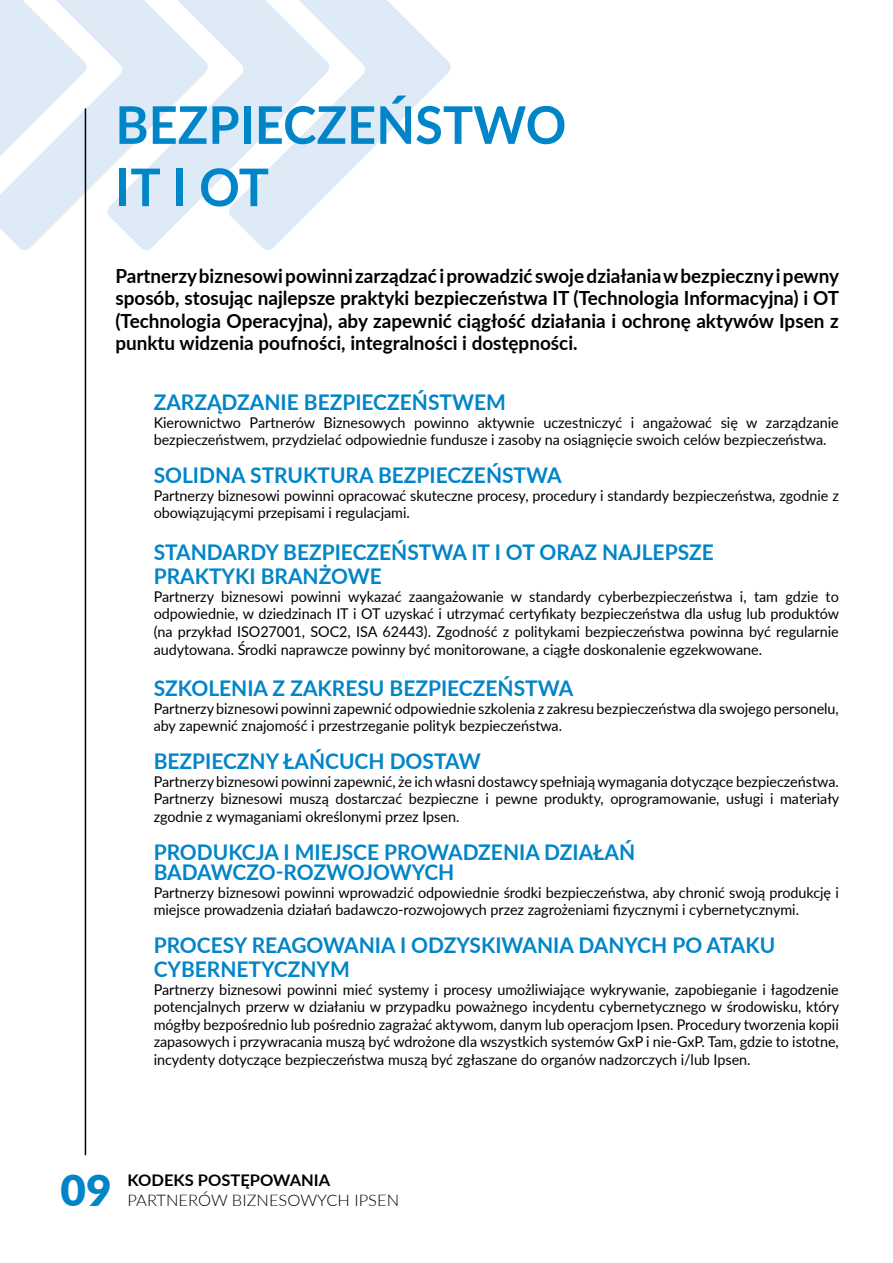
<style>
.page{position:relative;width:893px;height:1263px;background:#fff}
.page>*{position:absolute;margin:0;border:0;box-sizing:border-box;transform-origin:0 0}
.t1{font:700 51.9px/62.2px "Lato";letter-spacing:.005em;color:#0085c8}
.t2{font:900 42.75px "Lato";color:#0085c8}
.t3{font:700 21.6px/24.3px "Lato";color:#0085c8}
.t4{font:700 19.5px/22.5px "Lato";color:#000;text-align:justify}
.t5{font:300 16.05px "Lato";color:#000}
.t6{font:700 16.05px "Lato";color:#000}
.t7{font:14.85px/17.5px "Lato";letter-spacing:-.005em;color:#000}
</style>
<div class="page">
<svg style="left:209px;top:0;width:242px;height:250px;fill:#dfeaf7"></svg>
<svg style="left:0;top:0;width:209px;height:250px;fill:#dfeaf7"></svg>
<hr style="left:85px;top:108px;width:1px;height:1047px;background:#000">
<h1 class="t1" style="left:115px;top:92px;width:452px">BEZPIECZEŃSTWO<br>IT I OT</h1>
<p class="t4" style="left:115px;top:264px;width:725px">Partnerzy biznesowi powinni zarządzać i prowadzić swoje działania w bezpieczny i pewny sposób, stosując najlepsze praktyki bezpieczeństwa IT (Technologia Informacyjna) i OT (Technologia Operacyjna), aby zapewnić ciągłość działania i ochronę aktywów Ipsen z punktu widzenia poufności, integralności i dostępności.</p>
<h3 class="t3" style="left:154px;top:389px;width:354px">ZARZĄDZANIE BEZPIECZEŃSTWEM</h3>
<p class="t7" style="left:154px;top:413px;width:687px">Kierownictwo Partnerów Biznesowych powinno aktywnie uczestniczyć i angażować się w zarządzanie bezpieczeństwem, przydzielać odpowiednie fundusze i zasoby na osiągnięcie swoich celów bezpieczeństwa.</p>
<h3 class="t3" style="left:154px;top:462px;width:410px">SOLIDNA STRUKTURA BEZPIECZEŃSTWA</h3>
<p class="t7" style="left:154px;top:486px;width:687px">Partnerzy biznesowi powinni opracować skuteczne procesy, procedury i standardy bezpieczeństwa, zgodnie z obowiązującymi przepisami i regulacjami.</p>
<h3 class="t3" style="left:154px;top:539px;width:562px">STANDARDY BEZPIECZEŃSTWA IT I OT ORAZ NAJLEPSZE<br>PRAKTYKI BRANŻOWE</h3>
<p class="t7" style="left:154px;top:587px;width:687px;text-align:justify">Partnerzy biznesowi powinni wykazać zaangażowanie w standardy cyberbezpieczeństwa i, tam gdzie to odpowiednie, w dziedzinach IT i OT uzyskać i utrzymać certyfikaty bezpieczeństwa dla usług lub produktów (na przykład ISO27001, SOC2, ISA 62443). Zgodność z politykami bezpieczeństwa powinna być regularnie audytowana. Środki naprawcze powinny być monitorowane, a ciągłe doskonalenie egzekwowane.</p>
<h3 class="t3" style="left:154px;top:675px;width:421px">SZKOLENIA Z ZAKRESU BEZPIECZEŃSTWA</h3>
<p class="t7" style="left:154px;top:699px;width:687px">Partnerzy biznesowi powinni zapewnić odpowiednie szkolenia z zakresu bezpieczeństwa dla swojego personelu, aby zapewnić znajomość i przestrzeganie polityk bezpieczeństwa.</p>
<h3 class="t3" style="left:154px;top:748px;width:328px">BEZPIECZNY ŁAŃCUCH DOSTAW</h3>
<p class="t7" style="left:154px;top:772px;width:687px;text-align:justify">Partnerzy biznesowi powinni zapewnić, że ich własni dostawcy spełniają wymagania dotyczące bezpieczeństwa.<br>Partnerzy biznesowi muszą dostarczać bezpieczne i pewne produkty, oprogramowanie, usługi i materiały zgodnie z wymaganiami określonymi przez Ipsen.</p>
<h3 class="t3" style="left:154px;top:841px;width:483px;line-height:20.2px">PRODUKCJA I MIEJSCE PROWADZENIA DZIAŁAŃ<br>BADAWCZO-ROZWOJOWYCH</h3>
<p class="t7" style="left:154px;top:883px;width:687px">Partnerzy biznesowi powinni wprowadzić odpowiednie środki bezpieczeństwa, aby chronić swoją produkcję i miejsce prowadzenia działań badawczo-rozwojowych przez zagrożeniami fizycznymi i cybernetycznymi.</p>
<h3 class="t3" style="left:154px;top:932px;width:623px">PROCESY REAGOWANIA I ODZYSKIWANIA DANYCH PO ATAKU<br>CYBERNETYCZNYM</h3>
<p class="t7" style="left:154px;top:980px;width:687px;text-align:justify">Partnerzy biznesowi powinni mieć systemy i procesy umożliwiające wykrywanie, zapobieganie i łagodzenie potencjalnych przerw w działaniu w przypadku poważnego incydentu cybernetycznego w środowisku, który mógłby bezpośrednio lub pośrednio zagrażać aktywom, danym lub operacjom Ipsen. Procedury tworzenia kopii zapasowych i przywracania muszą być wdrożone dla wszystkich systemów GxP i nie-GxP. Tam, gdzie to istotne, incydenty dotyczące bezpieczeństwa muszą być zgłaszane do organów nadzorczych i/lub Ipsen.</p>
<h2 class="t2" style="left:61px;top:1158px;width:53px">09</h2>
<p class="t6" style="left:128px;top:1168px;width:204px">KODEKS POSTĘPOWANIA</p>
<p class="t5" style="left:128px;top:1189px;width:273px">PARTNERÓW BIZNESOWYCH IPSEN</p>
</div>
